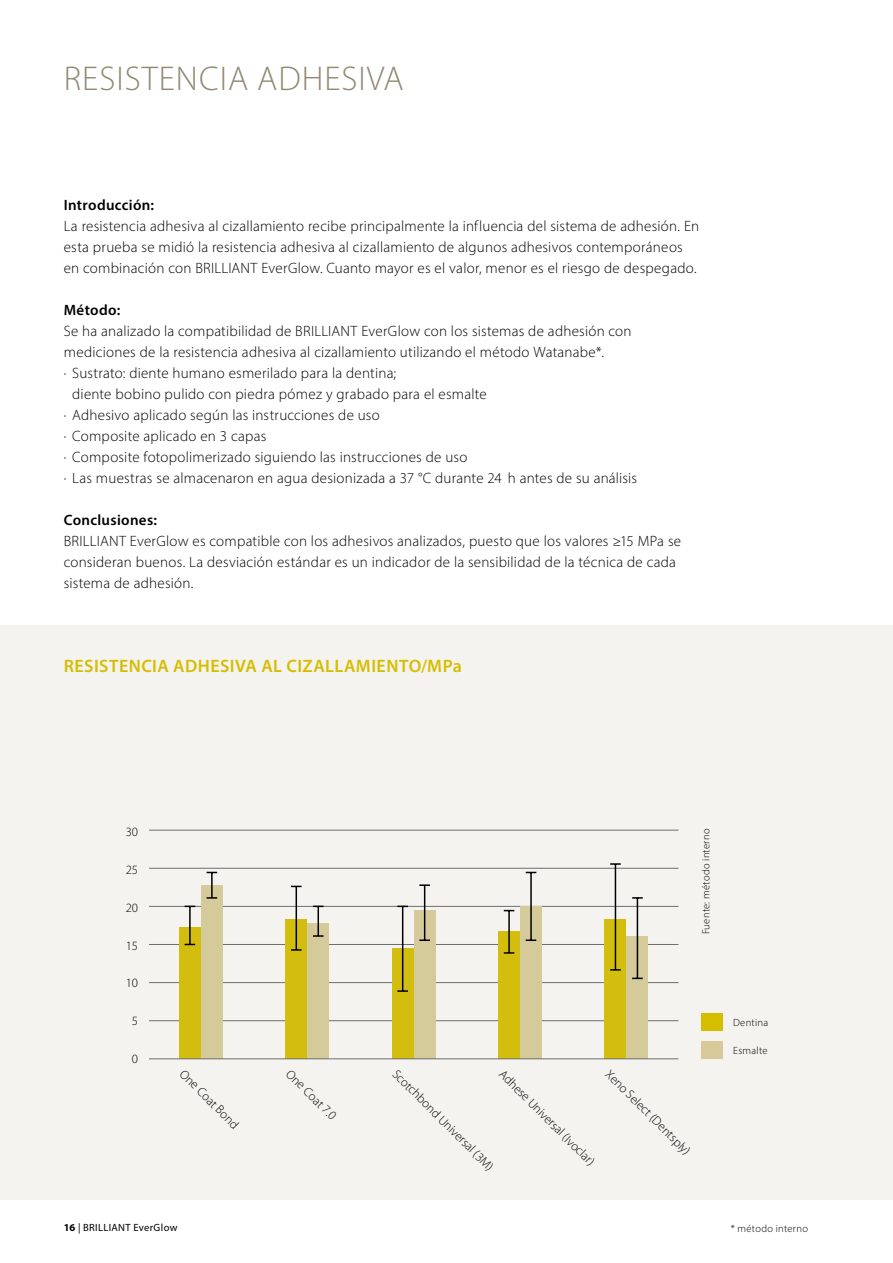
<style>
.page{position:relative;width:893px;height:1263px;background:#fff}
.page>*{position:absolute;margin:0;border:0;box-sizing:border-box;transform-origin:0 0}
.t1{font:300 34.5px "Myriad Pro";letter-spacing:.03em;color:#928872}
.t2{font:600 18px "Myriad Pro";letter-spacing:.025em;color:#d5be00}
.t3{font:300 15px/21px "Myriad Pro";letter-spacing:.015em;color:#000}
.t4{font:600 15px "Myriad Pro";letter-spacing:.02em;color:#000}
.t5{font:300 12.75px "Myriad Pro";color:#000}
.t6{font:300 10.5px "Myriad Pro";letter-spacing:.03em;color:#000}
.t7{font:10.5px "Myriad Pro";letter-spacing:.035em;color:#000}
.s1{font-weight:700}
</style>
<div class="page">
<div style="left:0;top:625px;width:893px;height:574px;background:#f4f3ef"></div>
<hr style="left:149px;top:1020px;width:529px;height:1px;background:#6e6e6e">
<hr style="left:149px;top:982px;width:529px;height:1px;background:#6e6e6e">
<hr style="left:149px;top:944px;width:529px;height:1px;background:#6e6e6e">
<hr style="left:149px;top:906px;width:529px;height:1px;background:#6e6e6e">
<hr style="left:149px;top:868px;width:529px;height:1px;background:#6e6e6e">
<hr style="left:149px;top:830px;width:529px;height:1px;background:#6e6e6e">
<div style="left:179px;top:927px;width:22px;height:132px;background:#d3be10"></div>
<div style="left:201px;top:885px;width:22px;height:174px;background:#d5ca9a"></div>
<hr style="left:189px;top:906px;width:2px;height:38px;background:#000">
<hr style="left:211px;top:872px;width:2px;height:26px;background:#000">
<svg style="left:207px;top:897px;width:10px;height:2px"></svg>
<div style="left:285px;top:919px;width:22px;height:140px;background:#d3be10"></div>
<div style="left:307px;top:923px;width:22px;height:136px;background:#d5ca9a"></div>
<hr style="left:296px;top:886px;width:1px;height:64px;background:#000">
<hr style="left:317px;top:906px;width:2px;height:30px;background:#000">
<svg style="left:291px;top:949px;width:11px;height:2px"></svg>
<svg style="left:313px;top:935px;width:11px;height:2px"></svg>
<div style="left:392px;top:949px;width:22px;height:110px;background:#d3be10"></div>
<div style="left:414px;top:910px;width:22px;height:149px;background:#d5ca9a"></div>
<hr style="left:402px;top:906px;width:1px;height:85px;background:#000">
<hr style="left:424px;top:885px;width:1px;height:55px;background:#000">
<svg style="left:397px;top:990px;width:11px;height:2px"></svg>
<svg style="left:419px;top:884px;width:11px;height:2px"></svg>
<svg style="left:419px;top:939px;width:11px;height:2px"></svg>
<div style="left:498px;top:932px;width:22px;height:127px;background:#d3be10"></div>
<div style="left:520px;top:906px;width:22px;height:153px;background:#d5ca9a"></div>
<hr style="left:508px;top:910px;width:2px;height:43px;background:#000">
<hr style="left:530px;top:872px;width:2px;height:68px;background:#000">
<svg style="left:504px;top:952px;width:10px;height:2px"></svg>
<svg style="left:526px;top:939px;width:10px;height:2px"></svg>
<div style="left:604px;top:919px;width:22px;height:140px;background:#d3be10"></div>
<div style="left:626px;top:936px;width:22px;height:123px;background:#d5ca9a"></div>
<hr style="left:615px;top:864px;width:1px;height:106px;background:#000">
<hr style="left:637px;top:898px;width:1px;height:80px;background:#000">
<svg style="left:610px;top:969px;width:11px;height:2px"></svg>
<svg style="left:610px;top:863px;width:11px;height:2px"></svg>
<svg style="left:632px;top:897px;width:11px;height:2px"></svg>
<hr style="left:149px;top:1058px;width:529px;height:1px;background:#6e6e6e">
<div style="left:702px;top:1014px;width:21px;height:17px;background:#d5be00"></div>
<div style="left:702px;top:1041px;width:21px;height:17px;background:#d7c998"></div>
<h1 class="t1" style="left:64px;top:57px;width:341px">RESISTENCIA ADHESIVA</h1>
<p class="t4" style="left:64px;top:195px;width:92px">Introducción:</p>
<p class="t3" style="left:64px;top:215px;width:637px">La resistencia adhesiva al cizallamiento recibe principalmente la influencia del sistema de adhesión. En esta prueba se midió la resistencia adhesiva al cizallamiento de algunos adhesivos contemporáneos en combinación con BRILLIANT EverGlow. Cuanto mayor es el valor, menor es el riesgo de despegado.</p>
<p class="t4" style="left:64px;top:300px;width:58px">Método:</p>
<p class="t3" style="left:64px;top:320px;width:569px">Se ha analizado la compatibilidad de BRILLIANT EverGlow con los sistemas de adhesión con</p>
<p class="t3" style="left:64px;top:341px;width:542px">mediciones de la resistencia adhesiva al cizallamiento utilizando el método Watanabe*.</p>
<p class="t3" style="left:64px;top:362px;width:334px">· Sustrato: diente humano esmerilado para la dentina;</p>
<p class="t3" style="left:72px;top:383px;width:416px">diente bobino pulido con piedra pómez y grabado para el esmalte</p>
<p class="t3" style="left:64px;top:404px;width:318px">· Adhesivo aplicado según las instrucciones de uso</p>
<p class="t3" style="left:64px;top:425px;width:204px">· Composite aplicado en 3 capas</p>
<p class="t3" style="left:64px;top:446px;width:405px">· Composite fotopolimerizado siguiendo las instrucciones de uso</p>
<p class="t3" style="left:64px;top:467px;width:575px">· Las muestras se almacenaron en agua desionizada a 37 °C durante 24 h antes de su análisis</p>
<p class="t4" style="left:64px;top:510px;width:95px">Conclusiones:</p>
<p class="t3" style="left:64px;top:530px;width:619px">BRILLIANT EverGlow es compatible con los adhesivos analizados, puesto que los valores ≥15 MPa se consideran buenos. La desviación estándar es un indicador de la sensibilidad de la técnica de cada sistema de adhesión.</p>
<p class="t2" style="left:64px;top:655px;width:400px">RESISTENCIA ADHESIVA AL CIZALLAMIENTO/MPa</p>
<p class="t5" style="left:126px;top:825px;width:14px">30</p>
<p class="t5" style="left:126px;top:863px;width:14px">25</p>
<p class="t5" style="left:126px;top:900px;width:14px">20</p>
<p class="t5" style="left:126px;top:938px;width:14px">15</p>
<p class="t5" style="left:126px;top:976px;width:14px">10</p>
<p class="t5" style="left:132px;top:1014px;width:8px">5</p>
<p class="t5" style="left:132px;top:1051px;width:8px">0</p>
<p class="t6" style="left:700px;top:934px;width:107px;rotate:-90deg">Fuente: método interno</p>
<p class="t5" style="left:293px;top:1067px;width:67px;rotate:45deg">One Coat 7.0</p>
<p class="t5" style="left:506px;top:1067px;width:131px;rotate:45deg">Adhese Universal (Ivoclar)</p>
<p class="t5" style="left:187px;top:1067px;width:79px;rotate:45deg">One Coat Bond</p>
<p class="t5" style="left:400px;top:1067px;width:138px;rotate:45deg">Scotchbond Universal (3M)</p>
<p class="t5" style="left:612px;top:1067px;width:116px;rotate:45deg">Xeno Select (Dentsply)</p>
<p class="t7" style="left:64px;top:1221px;width:115px"><span class="s1">16</span> | BRILLIANT EverGlow</p>
<p class="t6" style="left:733px;top:1016px;width:37px">Dentina</p>
<p class="t6" style="left:733px;top:1044px;width:36px">Esmalte</p>
<p class="t6" style="left:731px;top:1222px;width:79px">* método interno</p>
</div>
